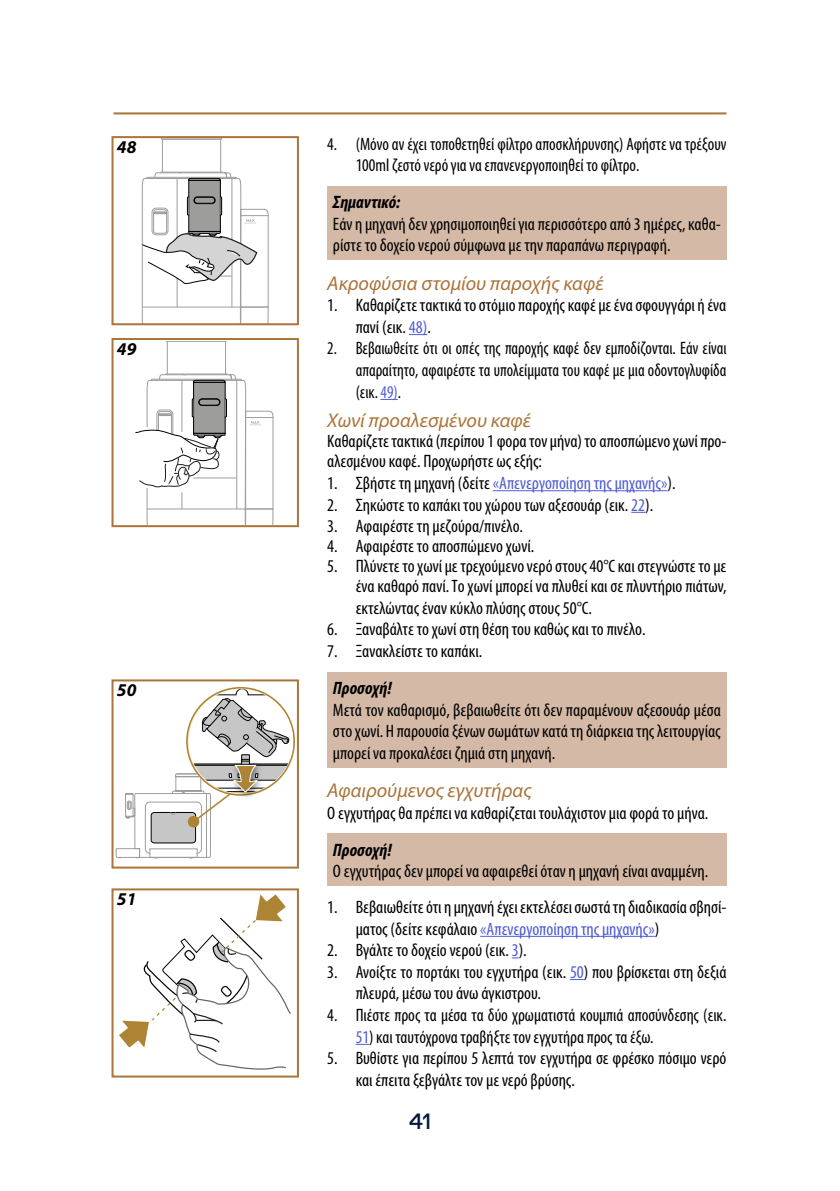
<style>
.page{position:relative;width:840px;height:1191px;background:#fff}
.page>*{position:absolute;margin:0;border:0;box-sizing:border-box;transform-origin:0 0}
.t1{font:500 22px "De Longhi Sans";color:#02183e}
.t2{font:italic 20px "Myriad Pro";color:#aa743a}
.t3{font:condensed 18px/21.6px "Myriad Pro";color:#000}
.t4{font:condensed 18px/21.6px "Myriad Pro";color:#000;text-align:justify;scale:.93 1}
.t5{font:condensed 18px/21.6px "Myriad Pro";color:#000;scale:.95 1}
.t6{font:condensed 18px "Myriad Pro";color:#4f5cd6}
.t7{font:italic 700 condensed 18px "Myriad Pro";color:#000}
.t8{font:italic 700 18px "Myriad Pro";color:#000}
.s1{color:#4f5cd6}
.s2{color:#000}
</style>
<div class="page">
<hr style="left:113px;top:112px;width:613px;height:2px;background:#aa743a">
<svg style="left:409px;top:334px;width:18px;height:1px"></svg>
<svg style="left:380px;top:399px;width:17px;height:1px"></svg>
<hr style="left:492px;top:490px;width:175px;height:1px;background:#4f5cd6">
<svg style="left:631px;top:512px;width:13px;height:1px"></svg>
<hr style="left:480px;top:936px;width:174px;height:1px;background:#4f5cd6">
<svg style="left:570px;top:979px;width:13px;height:1px"></svg>
<svg style="left:355px;top:1044px;width:14px;height:1px"></svg>
<div style="left:327px;top:186px;width:399px;height:74px;background:#d4b9a6"></div>
<div style="left:327px;top:672px;width:399px;height:95px;background:#d4b9a6"></div>
<div style="left:327px;top:833px;width:399px;height:52px;background:#d4b9a6"></div>
<svg style="left:115px;top:689px;width:178px;height:169px"></svg>
<div style="left:111px;top:679px;width:188px;height:189px;border:2px solid #aa743a"></div>
<div style="left:162px;top:139px;width:59px;height:33px;border:1px solid #9d9d9c"></div>
<svg style="left:161px;top:139px;width:61px;height:1px"></svg>
<svg style="left:141px;top:170px;width:128px;height:152px"></svg>
<div style="left:111px;top:136px;width:188px;height:189px;border:2px solid #aa743a"></div>
<div style="left:167px;top:341px;width:59px;height:33px;border:1px solid #9d9d9c"></div>
<svg style="left:166px;top:341px;width:61px;height:1px"></svg>
<svg style="left:135px;top:372px;width:138px;height:152px"></svg>
<div style="left:111px;top:338px;width:188px;height:189px;border:2px solid #aa743a"></div>
<svg style="left:119px;top:894px;width:172px;height:176px"></svg>
<div style="left:111px;top:888px;width:188px;height:189px;border:2px solid #aa743a"></div>
<p class="t8" style="left:117px;top:135px;width:21px">48</p>
<p class="t8" style="left:117px;top:337px;width:21px">49</p>
<p class="t8" style="left:117px;top:678px;width:21px">50</p>
<p class="t8" style="left:117px;top:887px;width:21px">51</p>
<p class="t5" style="left:355px;top:133px;width:391px;text-indent:-28px">4. (Μόνο αν έχει τοποθετηθεί φίλτρο αποσκλήρυνσης) Αφήστε να τρέξουν<br>100ml ζεστό νερό για να επανενεργοποιηθεί το φίλτρο.</p>
<p class="t7" style="left:333px;top:191px;width:69px">Σημαντικό:</p>
<p class="t3" style="left:333px;top:213px;width:389px">Εάν η μηχανή δεν χρησιμοποιηθεί για περισσότερο από 3 ημέρες, καθα&shy;ρίστε το δοχείο νερού σύμφωνα με την παραπάνω περιγραφή.</p>
<p class="t2" style="left:327px;top:270px;width:277px">Ακροφύσια στομίου παροχής καφέ</p>
<p class="t3" style="left:355px;top:294px;width:372px;text-indent:-28px">1. Καθαρίζετε τακτικά το στόμιο παροχής καφέ με ένα σφουγγάρι ή ένα πανί (εικ. <span class="s1">48)</span>.</p>
<p class="t4" style="left:355px;top:337px;width:400px;text-indent:-28px">2. Βεβαιωθείτε ότι οι οπές της παροχής καφέ δεν εμποδίζονται. Εάν είναι απαραίτητο, αφαιρέστε τα υπολείμματα του καφέ με μια οδοντογλυφίδα (εικ. <span class="s1">49)</span>.</p>
<p class="t2" style="left:327px;top:408px;width:205px">Χωνί προαλεσμένου καφέ</p>
<p class="t3" style="left:327px;top:431px;width:400px;line-height:20px">Καθαρίζετε τακτικά (περίπου 1 φορα τον μήνα) το αποσπώμενο χωνί προ&shy;αλεσμένου καφέ. Προχωρήστε ως εξής:</p>
<p class="t6" style="left:327px;top:472px;width:349px"><span class="s2">1. Σβήστε τη μηχανή (δείτε</span> «Απενεργοποίηση της μηχανής»<span class="s2">).</span></p>
<p class="t3" style="left:327px;top:493px;width:327px">2. Σηκώστε το καπάκι του χώρου των αξεσουάρ (εικ. <span class="s1">22</span>).</p>
<p class="t3" style="left:327px;top:515px;width:197px">3. Αφαιρέστε τη μεζούρα/πινέλο.</p>
<p class="t3" style="left:327px;top:535px;width:208px">4. Αφαιρέστε το αποσπώμενο χωνί.</p>
<p class="t3" style="left:355px;top:555px;width:372px;line-height:20.8px;text-align:justify;text-indent:-28px">5. Πλύνετε το χωνί με τρεχούμενο νερό στους 40°C και στεγνώστε το με ένα καθαρό πανί. Το χωνί μπορεί να πλυθεί και σε πλυντήριο πιάτων, εκτελώντας έναν κύκλο πλύσης στους 50°C.</p>
<p class="t3" style="left:327px;top:618px;width:319px">6. Ξαναβάλτε το χωνί στη θέση του καθώς και το πινέλο.</p>
<p class="t3" style="left:327px;top:640px;width:156px">7. Ξανακλείστε το καπάκι.</p>
<p class="t7" style="left:333px;top:676px;width:60px">Προσοχή!</p>
<p class="t3" style="left:333px;top:698px;width:389px;text-align:justify">Μετά τον καθαρισμό, βεβαιωθείτε ότι δεν παραμένουν αξεσουάρ μέσα στο χωνί. Η παρουσία ξένων σωμάτων κατά τη διάρκεια της λειτουργίας μπορεί να προκαλέσει ζημιά στη μηχανή.</p>
<p class="t2" style="left:327px;top:778px;width:206px">Αφαιρούμενος εγχυτήρας</p>
<p class="t3" style="left:327px;top:801px;width:382px">Ο εγχυτήρας θα πρέπει να καθαρίζεται τουλάχιστον μια φορά το μήνα.</p>
<p class="t7" style="left:333px;top:838px;width:60px">Προσοχή!</p>
<p class="t3" style="left:333px;top:860px;width:376px">Ο εγχυτήρας δεν μπορεί να αφαιρεθεί όταν η μηχανή είναι αναμμένη.</p>
<p class="t3" style="left:355px;top:896px;width:372px;text-indent:-28px">1. Βεβαιωθείτε ότι η μηχανή έχει εκτελέσει σωστά τη διαδικασία σβησί&shy;ματος (δείτε κεφάλαιο <span class="s1">«Απενεργοποίηση της μηχανής»</span>)</p>
<p class="t3" style="left:327px;top:939px;width:201px">2. Βγάλτε το δοχείο νερού (εικ. <span class="s1">3</span>).</p>
<p class="t3" style="left:355px;top:960px;width:372px;text-indent:-28px">3. Ανοίξτε το πορτάκι του εγχυτήρα (εικ. <span class="s1">50</span>) που βρίσκεται στη δεξιά πλευρά, μέσω του άνω άγκιστρου.</p>
<p class="t3" style="left:327px;top:1004px;width:400px">4. Πιέστε προς τα μέσα τα δύο χρωματιστά κουμπιά αποσύνδεσης (εικ.</p>
<p class="t3" style="left:355px;top:1025px;width:299px"><span class="s1">51</span>) και ταυτόχρονα τραβήξτε τον εγχυτήρα προς τα έξω.</p>
<p class="t3" style="left:355px;top:1047px;width:372px;text-indent:-28px">5. Βυθίστε για περίπου 5 λεπτά τον εγχυτήρα σε φρέσκο πόσιμο νερό και έπειτα ξεβγάλτε τον με νερό βρύσης.</p>
<p class="t1" style="left:408px;top:1108px;width:24px">41</p>
</div>
